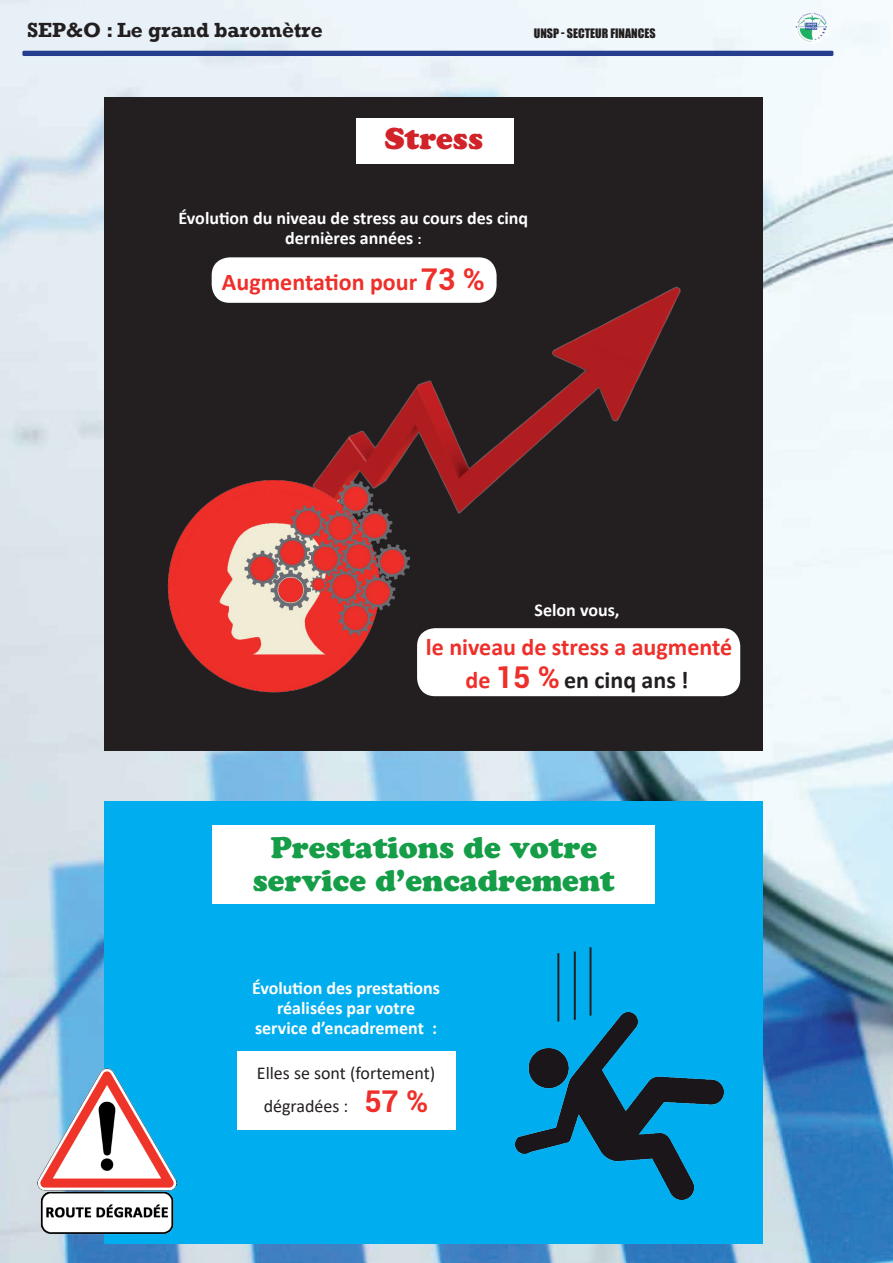
<style>
.page{position:relative;width:893px;height:1263px;background:#fff}
.page>*{position:absolute;margin:0;border:0;box-sizing:border-box;transform-origin:0 0}
.t1{font:30px/33px "Cooper Black Std";color:#169d48;text-align:center}
.t2{font:30px "Cooper Black Std";color:#d1232a}
.t3{font:700 24px/33px "Calibri";color:#ee2f2a;text-align:center}
.t4{font:700 21px "Rockwell";color:#231f20}
.t5{font:700 18px/19.8px "Calibri";color:#fff;text-align:center}
.t6{font:18px/33px "Calibri";color:#231f20;text-align:center}
.t7{font:12px "Impact";color:#231f20}
.s1{font-size:15px}
.s2{font-family:"Roboto";font-size:30px}
.s3{color:#231f20}
.s4{font-family:"Roboto";font-weight:700;font-size:30px;color:#ee2f2a}
</style>
<div class="page">
<img style="left:0;top:0;width:893px;height:1263px">
<div style="left:22px;top:51px;width:811px;height:5px;background:#253f8e;border-radius:2px"></div>
<img style="left:794px;top:10px;width:35px;height:34px">
<div style="left:104px;top:98px;width:659px;height:653px;background:#231f20"></div>
<div style="left:104px;top:801px;width:659px;height:443px;background:#00aeef"></div>
<img style="left:38px;top:1068px;width:138px;height:166px">
<img style="left:339px;top:258px;width:342px;height:256px">
<img style="left:167px;top:449px;width:247px;height:244px">
<img style="left:516px;top:1013px;width:207px;height:186px">
<hr style="left:574px;top:951px;width:2px;height:69px;background:#231f20">
<hr style="left:590px;top:947px;width:1px;height:68px;background:#231f20">
<hr style="left:557px;top:953px;width:2px;height:68px;background:#231f20">
<div style="left:417px;top:628px;width:323px;height:68px;background:#fff;border-radius:18px"></div>
<div style="left:213px;top:825px;width:442px;height:79px;background:#fff"></div>
<div style="left:237px;top:1051px;width:219px;height:79px;background:#fff"></div>
<div style="left:357px;top:118px;width:157px;height:46px;background:#fff"></div>
<div style="left:212px;top:257px;width:285px;height:46px;background:#fff;border-radius:18px"></div>
<p class="t4" style="left:27px;top:17px;width:297px">SEP&amp;O : Le grand baromètre</p>
<p class="t7" style="left:534px;top:24px;width:123px">UNSP - SECTEUR FINANCES</p>
<h1 class="t2" style="left:384px;top:120px;width:100px">Stress</h1>
<p class="t5" style="left:179px;top:208px;width:351px">Évolution du niveau de stress au cours des cinq dernières années <span class="s1">:</span></p>
<h2 class="t3" style="left:222px;top:265px;width:265px">Augmentation pour<span class="s2">73 %</span></h2>
<p class="t5" style="left:535px;top:600px;width:86px">Selon vous,</p>
<h2 class="t3" style="left:426px;top:630px;width:308px">le niveau de stress a augmenté de <span class="s2">15 %</span> <span class="s3">en cinq ans !</span></h2>
<h1 class="t1" style="left:253px;top:831px;width:364px">Prestations de votre service d’encadrement</h1>
<p class="t5" style="left:252px;top:978px;width:190px">Évolution des prestations réalisées par votre service d’encadrement :</p>
<p class="t6" style="left:257px;top:1056px;width:180px">Elles se sont (fortement) dégradées : <span class="s4">57 %</span></p>
</div>
